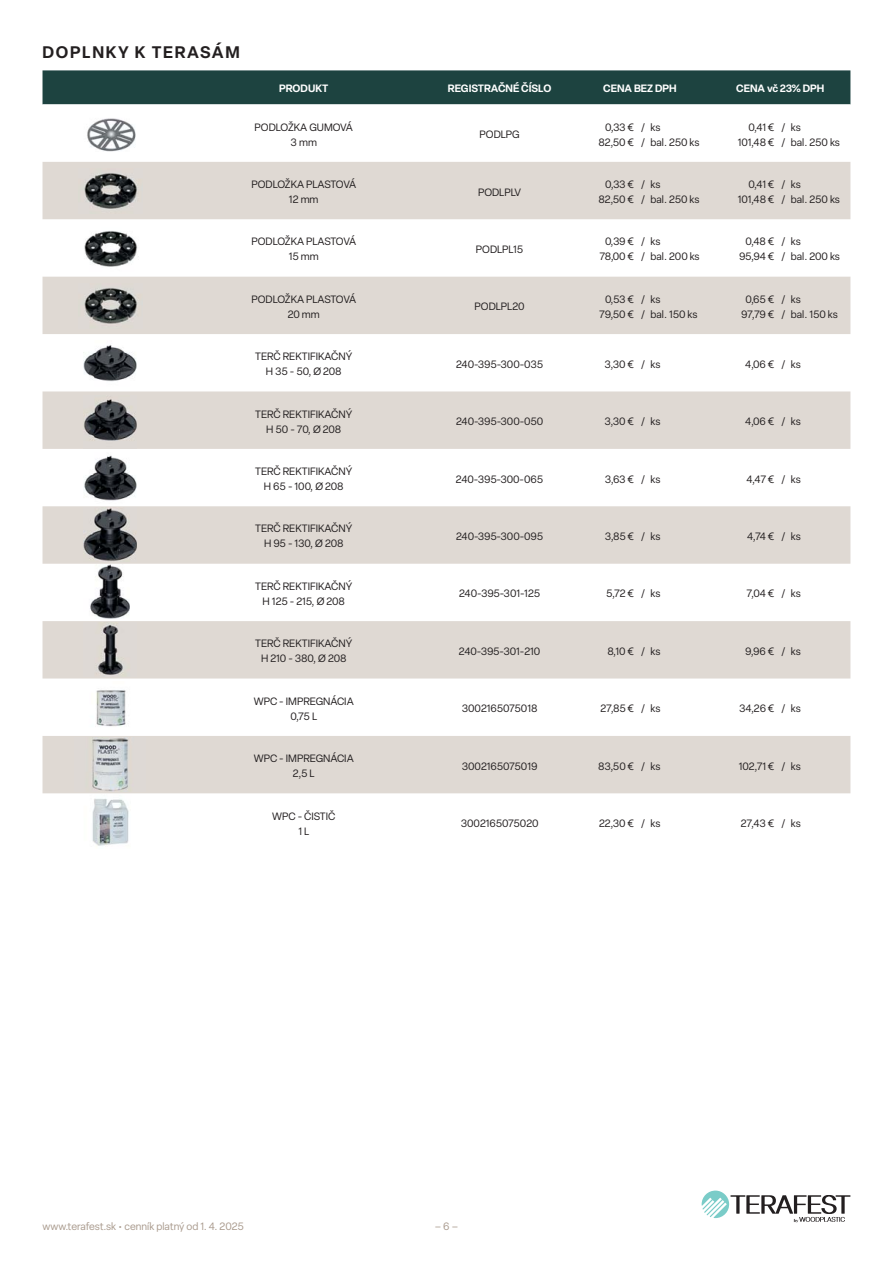
<style>
.page{position:relative;width:893px;height:1263px;background:#fff}
.page>*{position:absolute;margin:0;border:0;box-sizing:border-box;transform-origin:0 0}
.t1{font:600 16.5px "Elza";letter-spacing:.1em;color:#231f20}
.t2{font:10.5px/15px "Elza";color:#231f20;text-align:center}
.t3{font:600 10.5px "Elza";color:#fff}
.t4{font:10.5px "Elza";color:#a99a8d}
</style>
<div class="page">
<svg style="left:702px;top:1190px;width:148px;height:33px"></svg>
<div style="left:43px;top:70px;width:807px;height:34px;background:#1d4340"></div>
<svg style="left:43px;top:162px;width:807px;height:631px;fill:#dfd9d3"></svg>
<img style="left:87px;top:118px;width:49px;height:34px">
<img style="left:78px;top:168px;width:64px;height:46px">
<img style="left:78px;top:226px;width:64px;height:45px">
<img style="left:78px;top:283px;width:64px;height:46px">
<img style="left:84px;top:341px;width:53px;height:45px">
<img style="left:84px;top:395px;width:53px;height:53px">
<img style="left:83px;top:453px;width:54px;height:108px">
<img style="left:83px;top:565px;width:54px;height:53px">
<img style="left:83px;top:623px;width:54px;height:53px">
<img style="left:67px;top:681px;width:86px;height:54px">
<img style="left:74px;top:737px;width:72px;height:54px">
<img style="left:92px;top:798px;width:37px;height:48px">
<h1 class="t1" style="left:43px;top:44px;width:199px">DOPLNKY K TERASÁM</h1>
<p class="t3" style="left:279px;top:84px;width:51px">PRODUKT</p>
<p class="t3" style="left:448px;top:84px;width:105px">REGISTRAČNÉ ČÍSLO</p>
<p class="t3" style="left:603px;top:84px;width:75px">CENA BEZ DPH</p>
<p class="t3" style="left:736px;top:84px;width:90px">CENA vč 23% DPH</p>
<p class="t2" style="left:255px;top:120px;width:100px">PODLOŽKA GUMOVÁ<br>3 mm</p>
<p class="t2" style="left:480px;top:128px;width:42px">PODLPG</p>
<p class="t2" style="left:598px;top:120px;width:103px;text-align:left;text-indent:7px">0,33 € / ks<br>82,50 € / bal. 250 ks</p>
<p class="t2" style="left:738px;top:120px;width:104px;text-align:left;text-indent:11px">0,41 € / ks<br>101,48 € / bal. 250 ks</p>
<p class="t2" style="left:251px;top:177px;width:106px">PODLOŽKA PLASTOVÁ<br>12 mm</p>
<p class="t2" style="left:478px;top:185px;width:45px">PODLPLV</p>
<p class="t2" style="left:598px;top:177px;width:103px;text-align:left;text-indent:7px">0,33 € / ks<br>82,50 € / bal. 250 ks</p>
<p class="t2" style="left:738px;top:177px;width:104px;text-align:left;text-indent:11px">0,41 € / ks<br>101,48 € / bal. 250 ks</p>
<p class="t2" style="left:251px;top:235px;width:106px">PODLOŽKA PLASTOVÁ<br>15 mm</p>
<p class="t2" style="left:476px;top:242px;width:49px">PODLPL15</p>
<p class="t2" style="left:599px;top:235px;width:102px;text-align:left;text-indent:6px">0,39 € / ks<br>78,00 € / bal. 200 ks</p>
<p class="t2" style="left:739px;top:235px;width:103px;text-align:left;text-indent:7px">0,48 € / ks<br>95,94 € / bal. 200 ks</p>
<p class="t2" style="left:251px;top:292px;width:106px">PODLOŽKA PLASTOVÁ<br>20 mm</p>
<p class="t2" style="left:475px;top:300px;width:52px">PODLPL20</p>
<p class="t2" style="left:599px;top:292px;width:100px;text-align:left;text-indent:6px">0,53 € / ks<br>79,50 € / bal. 150 ks</p>
<p class="t2" style="left:741px;top:292px;width:98px;text-align:left;text-indent:4px">0,65 € / ks<br>97,79 € / bal. 150 ks</p>
<p class="t2" style="left:255px;top:350px;width:99px">TERČ REKTIFIKAČNÝ<br>H 35 - 50, Ø 208</p>
<p class="t2" style="left:456px;top:357px;width:89px">240-395-300-035</p>
<p class="t2" style="left:605px;top:357px;width:57px">3,30 € / ks</p>
<p class="t2" style="left:745px;top:357px;width:57px">4,06 € / ks</p>
<p class="t2" style="left:255px;top:407px;width:99px">TERČ REKTIFIKAČNÝ<br>H 50 - 70, Ø 208</p>
<p class="t2" style="left:456px;top:415px;width:89px">240-395-300-050</p>
<p class="t2" style="left:605px;top:415px;width:57px">3,30 € / ks</p>
<p class="t2" style="left:745px;top:415px;width:57px">4,06 € / ks</p>
<p class="t2" style="left:255px;top:464px;width:99px">TERČ REKTIFIKAČNÝ<br>H 65 - 100, Ø 208</p>
<p class="t2" style="left:456px;top:472px;width:89px">240-395-300-065</p>
<p class="t2" style="left:605px;top:472px;width:57px">3,63 € / ks</p>
<p class="t2" style="left:746px;top:472px;width:56px">4,47 € / ks</p>
<p class="t2" style="left:255px;top:522px;width:99px">TERČ REKTIFIKAČNÝ<br>H 95 - 130, Ø 208</p>
<p class="t2" style="left:456px;top:529px;width:89px">240-395-300-095</p>
<p class="t2" style="left:605px;top:529px;width:57px">3,85 € / ks</p>
<p class="t2" style="left:747px;top:529px;width:55px">4,74 € / ks</p>
<p class="t2" style="left:255px;top:579px;width:99px">TERČ REKTIFIKAČNÝ<br>H 125 - 215, Ø 208</p>
<p class="t2" style="left:459px;top:587px;width:82px">240-395-301-125</p>
<p class="t2" style="left:606px;top:587px;width:56px">5,72 € / ks</p>
<p class="t2" style="left:747px;top:587px;width:56px">7,04 € / ks</p>
<p class="t2" style="left:255px;top:637px;width:99px">TERČ REKTIFIKAČNÝ<br>H 210 - 380, Ø 208</p>
<p class="t2" style="left:459px;top:644px;width:83px">240-395-301-210</p>
<p class="t2" style="left:607px;top:644px;width:55px">8,10 € / ks</p>
<p class="t2" style="left:745px;top:644px;width:57px">9,96 € / ks</p>
<p class="t2" style="left:254px;top:694px;width:102px">WPC - IMPREGNÁCIA<br>0,75 L</p>
<p class="t2" style="left:462px;top:702px;width:77px">3002165075018</p>
<p class="t2" style="left:600px;top:702px;width:62px">27,85 € / ks</p>
<p class="t2" style="left:739px;top:702px;width:63px">34,26 € / ks</p>
<p class="t2" style="left:254px;top:751px;width:102px">WPC - IMPREGNÁCIA<br>2,5 L</p>
<p class="t2" style="left:462px;top:759px;width:77px">3002165075019</p>
<p class="t2" style="left:598px;top:759px;width:64px">83,50 € / ks</p>
<p class="t2" style="left:739px;top:759px;width:64px">102,71 € / ks</p>
<p class="t2" style="left:272px;top:809px;width:65px">WPC - ČISTIČ<br>1 L</p>
<p class="t2" style="left:461px;top:816px;width:79px">3002165075020</p>
<p class="t2" style="left:599px;top:816px;width:63px">22,30 € / ks</p>
<p class="t2" style="left:741px;top:816px;width:61px">27,43 € / ks</p>
<p class="t4" style="left:43px;top:1222px;width:203px">www.terafest.sk • cenník platný od 1. 4. 2025</p>
<p class="t4" style="left:435px;top:1222px;width:25px">– 6 –</p>
</div>
